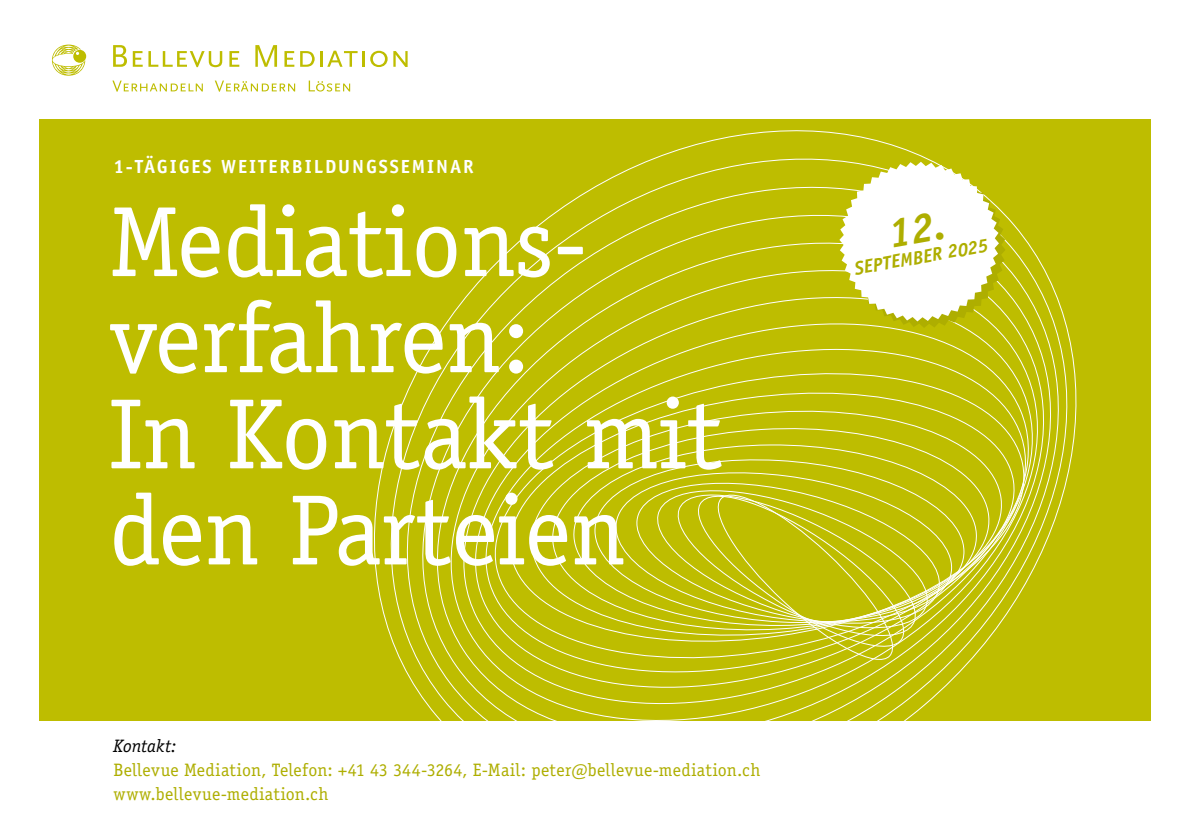
<style>
.page{position:relative;width:1191px;height:840px;background:#fff}
.page>*{position:absolute;margin:0;border:0;box-sizing:border-box;transform-origin:0 0}
.t1{font:100px/96px "Officina Serif Std";letter-spacing:-.005em;color:#fff}
.t2{font:700 19px "Officina Sans Std";letter-spacing:.1em;color:#fff}
.t3{font:italic 700 19px "Officina Sans Std";color:#aeae00}
.t4{font:18px/24px "Officina Serif Std";letter-spacing:.015em;color:#aeae00}
.t5{font:italic 18px "Officina Serif Std";color:#000}
</style>
<div class="page">
<div style="left:40px;top:119px;width:1111px;height:601px;background:#bebd00"></div>
<svg style="left:413px;top:241px;width:663px;height:468px"></svg>
<svg style="left:430px;top:269px;width:636px;height:451px"></svg>
<svg style="left:447px;top:297px;width:609px;height:416px"></svg>
<svg style="left:465px;top:326px;width:582px;height:368px"></svg>
<svg style="left:482px;top:354px;width:555px;height:322px"></svg>
<svg style="left:671px;top:655px;width:251px;height:13px"></svg>
<svg style="left:501px;top:378px;width:521px;height:277px"></svg>
<svg style="left:113px;top:45px;width:14px;height:22px"></svg>
<svg style="left:133px;top:51px;width:89px;height:16px"></svg>
<svg style="left:229px;top:51px;width:10px;height:16px"></svg>
<svg style="left:255px;top:45px;width:22px;height:22px"></svg>
<svg style="left:284px;top:51px;width:10px;height:16px"></svg>
<svg style="left:300px;top:51px;width:15px;height:16px"></svg>
<hr style="left:320px;top:51px;width:3px;height:16px;background:#bebd00">
<svg style="left:327px;top:51px;width:37px;height:16px"></svg>
<svg style="left:370px;top:51px;width:17px;height:16px"></svg>
<svg style="left:393px;top:51px;width:14px;height:16px"></svg>
<svg style="left:112px;top:80px;width:91px;height:12px"></svg>
<svg style="left:215px;top:80px;width:80px;height:12px"></svg>
<svg style="left:309px;top:80px;width:41px;height:11px"></svg>
<svg style="left:52px;top:45px;width:34px;height:31px"></svg>
<svg style="left:839px;top:162px;width:166px;height:166px"></svg>
<p class="t2" style="left:113px;top:154px;width:362px">1-TÄGIGES WEITERBILDUNGSSEMINAR</p>
<h1 class="t1" style="left:109px;top:194px;width:615px">Mediations&shy;verfahren:<br>In Kontakt mit den Parteien</h1>
<p class="t5" style="left:113px;top:735px;width:65px">Kontakt:</p>
<p class="t4" style="left:113px;top:757px;width:648px">Bellevue Mediation, Telefon: +41 43 344-3264, E-Mail: peter@bellevue-mediation.ch www.bellevue-mediation.ch</p>
<p class="t3" style="left:853px;top:257px;width:137px;rotate:-10deg">SEPTEMBER 2025</p>
</div>
